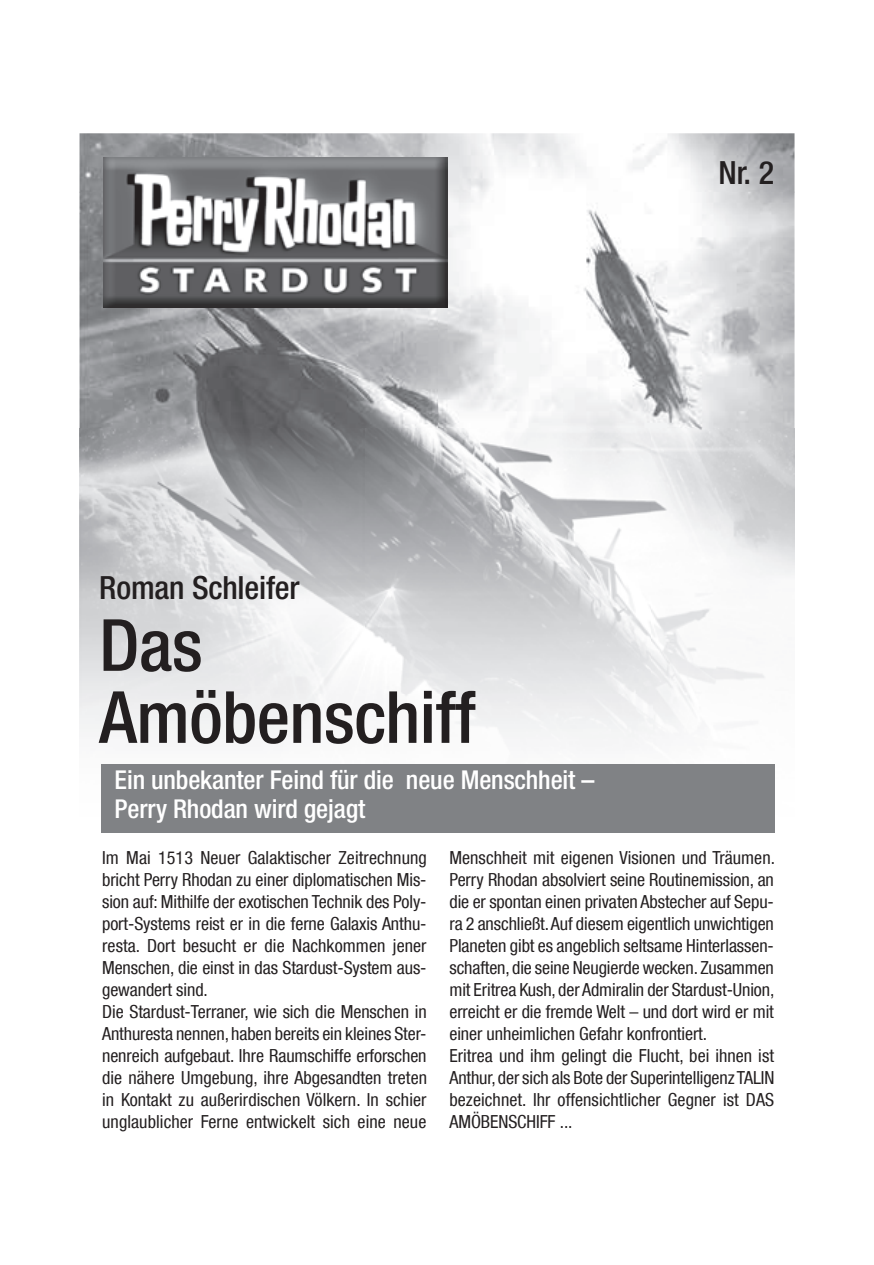
<style>
.page{position:relative;width:874px;height:1265px;background:#fff}
.page>*{position:absolute;margin:0;border:0;box-sizing:border-box;transform-origin:0 0}
.t1{font:500 condensed 72px/72px "Helvetica Neue LT Com";letter-spacing:-.005em;color:#231f20}
.t2{font:500 condensed 32px "Helvetica Neue LT Com";letter-spacing:-.005em;color:#231f20}
.t3{font:500 condensed 26px/29px "Helvetica Neue LT Com";letter-spacing:-.005em;color:#fff}
.t4{font:condensed 18px/22px "Helvetica Neue LT Com";letter-spacing:-.005em;color:#231f20}
</style>
<div class="page">
<img style="left:79px;top:133px;width:715px;height:59px">
<img style="left:79px;top:192px;width:71px;height:236px">
<img style="left:437px;top:192px;width:357px;height:236px">
<img style="left:150px;top:307px;width:287px;height:121px">
<img style="left:79px;top:428px;width:715px;height:405px">
<img style="left:103px;top:157px;width:344px;height:150px">
<div style="left:101px;top:764px;width:672px;height:68px;background:#808285"></div>
<h2 class="t2" style="left:718px;top:154px;width:57px">Nr. 2</h2>
<h2 class="t2" style="left:99px;top:568px;width:202px">Roman Schleifer</h2>
<h1 class="t1" style="left:99px;top:608px;width:377px">Das<br>Amöbenschiff</h1>
<h3 class="t3" style="left:115px;top:765px;width:481px">Ein unbekanter Feind für die neue Menschheit –<br>Perry Rhodan wird gejagt</h3>
<p class="t4" style="left:102px;top:846px;width:326px">Im Mai 1513 Neuer Galaktischer Zeitrechnung bricht Perry Rhodan zu einer diplomatischen Mis&shy;sion auf: Mithilfe der exotischen Technik des Poly&shy;port-Systems reist er in die ferne Galaxis Anthu&shy;resta. Dort besucht er die Nachkommen jener Menschen, die einst in das Stardust-System aus&shy;gewandert sind.<br>Die Stardust-Terraner, wie sich die Menschen in Anthuresta nennen, haben bereits ein kleines Ster&shy;nenreich aufgebaut. Ihre Raumschiffe erforschen die nähere Umgebung, ihre Abgesandten treten in Kontakt zu außerirdischen Völkern. In schier unglaublicher Ferne entwickelt sich eine neue</p>
<p class="t4" style="left:449px;top:846px;width:327px">Menschheit mit eigenen Visionen und Träumen.<br>Perry Rhodan absolviert seine Routinemission, an die er spontan einen privaten Abstecher auf Sepu&shy;ra 2 anschließt. Auf diesem eigentlich unwichtigen Planeten gibt es angeblich seltsame Hinterlassen&shy;schaften, die seine Neugierde wecken. Zusammen mit Eritrea Kush, der Admiralin der Stardust-Union, erreicht er die fremde Welt – und dort wird er mit einer unheimlichen Gefahr konfrontiert.<br>Eritrea und ihm gelingt die Flucht, bei ihnen ist Anthur, der sich als Bote der Superintelligenz TALIN bezeichnet. Ihr offensichtlicher Gegner ist DAS AMÖBENSCHIFF ...</p>
</div>
